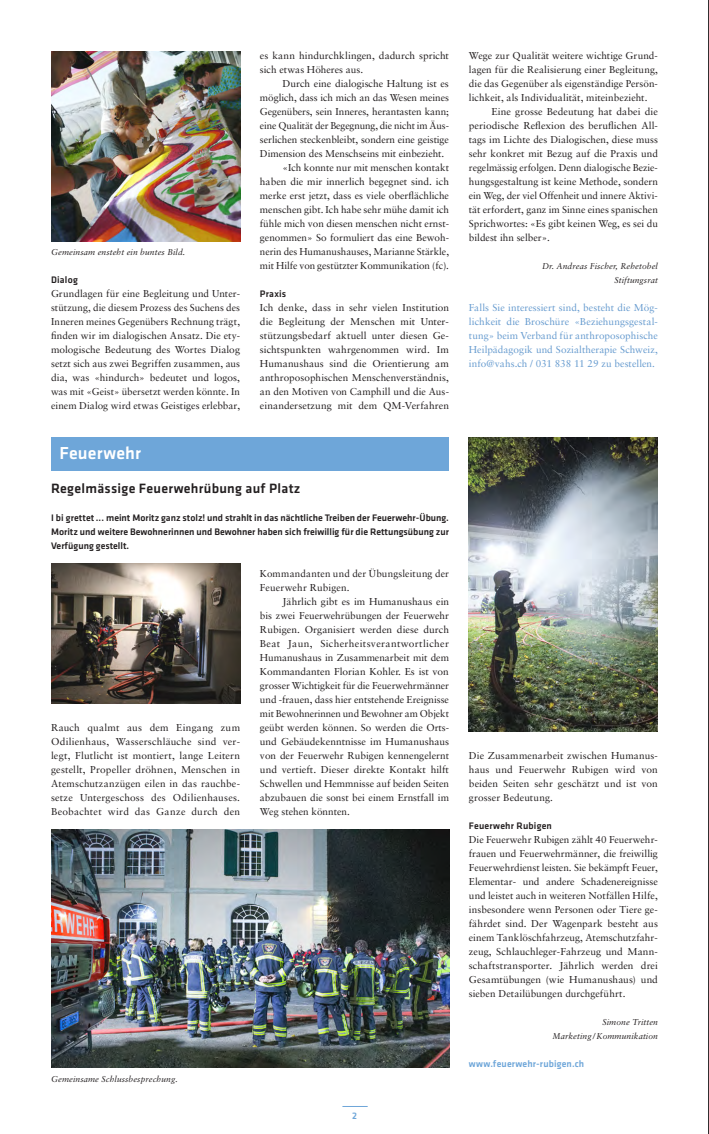
<style>
.page{position:relative;width:709px;height:1134px;background:#fff}
.page>*{position:absolute;margin:0;border:0;box-sizing:border-box;transform-origin:0 0}
.t1{font:500 18px "Klavika";letter-spacing:.01em;color:#fff}
.t2{font:500 14px "Klavika";letter-spacing:.02em;color:#231f20}
.t3{font:10px/14px "Sabon";color:#231f20;text-align:justify}
.t4{font:10px/14px "Sabon";color:#669bcf;text-align:justify}
.t5{font:500 9.8px/14px "Klavika";color:#231f20;text-align:justify}
.t6{font:500 9.8px "Klavika";letter-spacing:.01em;color:#6ea6d9}
.t7{font:500 9.8px "Klavika";letter-spacing:.02em;color:#231f20}
.t8{font:italic 8.5px/14px "Sabon";letter-spacing:.01em;color:#231f20;text-align:right}
</style>
<div class="page">
<svg style="left:342px;top:1106px;width:26px;height:1px"></svg>
<hr style="left:708px;top:0;width:1px;height:1134px;background:#231f20">
<img style="left:51px;top:51px;width:189px;height:190px">
<div style="left:51px;top:437px;width:398px;height:33px;background:#6ea6d9"></div>
<img style="left:51px;top:563px;width:189px;height:140px">
<img style="left:469px;top:437px;width:189px;height:294px">
<img style="left:51px;top:829px;width:398px;height:238px">
<p class="t8" style="left:51px;top:245px;width:136px">Gemeinsam ensteht ein buntes Bild.</p>
<p class="t5" style="left:51px;top:273px;width:28px">Dialog</p>
<p class="t3" style="left:51px;top:287px;width:190px">Grundlagen für eine Begleitung und Unter&shy;stützung, die diesem Prozess des Suchens des Inneren meines Gegenübers Rechnung trägt, finden wir im dialogischen Ansatz. Die ety&shy;mologische Bedeutung des Wortes Dialog setzt sich aus zwei Begriffen zusammen, aus dia, was «hindurch» bedeutet und logos, was mit «Geist» übersetzt werden könnte. In einem Dialog wird etwas Geistiges erlebbar,</p>
<h1 class="t1" style="left:60px;top:441px;width:83px">Feuerwehr</h1>
<p class="t3" style="left:260px;top:49px;width:190px">es kann hindurchklingen, dadurch spricht sich etwas Höheres aus.</p>
<p class="t3" style="left:283px;top:77px;width:168px">Durch eine dialogische Haltung ist es</p>
<p class="t3" style="left:260px;top:91px;width:190px">möglich, dass ich mich an das Wesen meines</p>
<p class="t3" style="left:260px;top:105px;width:190px">Gegenübers, sein Inneres, herantasten kann;</p>
<p class="t3" style="left:260px;top:119px;width:190px">eine Qualität der Begegnung, die nicht im Äus-</p>
<p class="t3" style="left:260px;top:133px;width:190px">serlichen steckenbleibt, sondern eine geistige</p>
<p class="t3" style="left:260px;top:147px;width:186px">Dimension des Menschseins mit einbezieht.</p>
<p class="t3" style="left:283px;top:161px;width:168px">«Ich konnte nur mit menschen kontakt</p>
<p class="t3" style="left:260px;top:175px;width:190px">haben die mir innerlich begegnet sind. ich</p>
<p class="t3" style="left:260px;top:189px;width:190px">merke erst jetzt, dass es viele oberflächliche</p>
<p class="t3" style="left:260px;top:203px;width:191px">menschen gibt. Ich habe sehr mühe damit ich</p>
<p class="t3" style="left:260px;top:217px;width:190px">fühle mich von diesen menschen nicht ernst-</p>
<p class="t3" style="left:260px;top:231px;width:190px">genommen» So formuliert das eine Bewoh-</p>
<p class="t3" style="left:260px;top:245px;width:191px">nerin des Humanushauses, Marianne Stärkle,</p>
<p class="t3" style="left:260px;top:259px;width:190px">mit Hilfe von gestützter Kommunikation (fc).</p>
<p class="t5" style="left:260px;top:287px;width:28px">Praxis</p>
<p class="t3" style="left:260px;top:301px;width:190px">Ich denke, dass in sehr vielen Institution die Begleitung der Menschen mit Unter&shy;stützungsbedarf aktuell unter diesen Ge&shy;sichtspunkten wahrgenommen wird. Im Humanushaus sind die Orientierung am anthroposophischen Menschenverständnis, an den Motiven von Camphill und die Aus&shy;einandersetzung mit dem QM-Verfahren</p>
<h2 class="t2" style="left:51px;top:479px;width:251px">Regelmässige Feuerwehrübung auf Platz</h2>
<p class="t5" style="left:51px;top:511px;width:399px">I bi grettet... meint Moritz ganz stolz! und strahlt in das nächtliche Treiben der Feuerwehr-Übung.<br>Moritz und weitere Bewohnerinnen und Bewohner haben sich freiwillig für die Rettungsübung zur Verfügung gestellt.</p>
<p class="t3" style="left:51px;top:721px;width:190px">Rauch qualmt aus dem Eingang zum Odilienhaus, Wasserschläuche sind ver&shy;legt, Flutlicht ist montiert, lange Leitern gestellt, Propeller dröhnen, Menschen in Atemschutzanzügen eilen in das rauchbe&shy;setze Untergeschoss des Odilienhauses.<br>Beobachtet wird das Ganze durch den</p>
<p class="t3" style="left:260px;top:567px;width:190px">Kommandanten und der Übungsleitung der<br>Feuerwehr Rubigen.</p>
<p class="t3" style="left:260px;top:595px;width:191px;text-indent:23px">Jährlich gibt es im Humanushaus ein bis zwei Feuerwehrübungen der Feuerwehr Rubigen. Organisiert werden diese durch Beat Jaun, Sicherheitsverantwortlicher Humanushaus in Zusammenarbeit mit dem Kommandanten Florian Kohler. Es ist von grosser Wichtigkeit für die Feuerwehrmänner und -frauen, dass hier entstehende Ereignisse mit Bewohnerinnen und Bewohner am Objekt geübt werden können. So werden die Orts&shy;und Gebäudekenntnisse im Humanushaus von der Feuerwehr Rubigen kennengelernt und vertieft. Dieser direkte Kontakt hilft Schwellen und Hemmnisse auf beiden Seiten abzubauen die sonst bei einem Ernstfall im Weg stehen könnten.</p>
<p class="t8" style="left:51px;top:1071px;width:128px">Gemeinsame Schlussbesprechung.</p>
<p class="t6" style="left:352px;top:1109px;width:6px">2</p>
<p class="t3" style="left:469px;top:49px;width:190px">Wege zur Qualität weitere wichtige Grund&shy;lagen für die Realisierung einer Begleitung, die das Gegenüber als eigenständige Persön&shy;lichkeit, als Individualität, miteinbezieht.</p>
<p class="t3" style="left:469px;top:105px;width:191px;text-indent:23px">Eine grosse Bedeutung hat dabei die periodische Reflexion des beruflichen All&shy;tags im Lichte des Dialogischen, diese muss sehr konkret mit Bezug auf die Praxis und regelmässig erfolgen. Denn dialogische Bezie&shy;hungsgestaltung ist keine Methode, sondern ein Weg, der viel Offenheit und innere Aktivi&shy;tät erfordert, ganz im Sinne eines spanischen Sprichwortes: «Es gibt keinen Weg, es sei du bildest ihn selber».</p>
<p class="t8" style="left:542px;top:259px;width:117px">Dr. Andreas Fischer, Rehetobel<br>Stiftungsrat</p>
<p class="t4" style="left:469px;top:301px;width:190px">Falls Sie interessiert sind, besteht die Mög&shy;lichkeit die Broschüre «Beziehungsgestal&shy;tung» beim Verband für anthroposophische Heilpädagogik und Sozialtherapie Schweiz, info@vahs.ch / 031 838 11 29 zu bestellen.</p>
<p class="t3" style="left:469px;top:749px;width:190px">Die Zusammenarbeit zwischen Humanus&shy;haus und Feuerwehr Rubigen wird von beiden Seiten sehr geschätzt und ist von grosser Bedeutung.</p>
<p class="t7" style="left:469px;top:819px;width:85px">Feuerwehr Rubigen</p>
<p class="t3" style="left:469px;top:833px;width:190px">Die Feuerwehr Rubigen zählt 40 Feuerwehr&shy;frauen und Feuerwehrmänner, die freiwillig Feuerwehrdienst leisten. Sie bekämpft Feuer, Elementar- und andere Schadenereignisse und leistet auch in weiteren Notfällen Hilfe, insbesondere wenn Personen oder Tiere ge&shy;fährdet sind. Der Wagenpark besteht aus einem Tanklöschfahrzeug, Atemschutzfahr&shy;zeug, Schlauchleger-Fahrzeug und Mann&shy;schaftstransporter. Jährlich werden drei Gesamtübungen (wie Humanushaus) und sieben Detailübungen durchgeführt.</p>
<p class="t8" style="left:552px;top:1015px;width:107px">Simone Tritten<br>Marketing / Kommunikation</p>
<p class="t6" style="left:469px;top:1057px;width:117px">www.feuerwehr-rubigen.ch</p>
</div>
